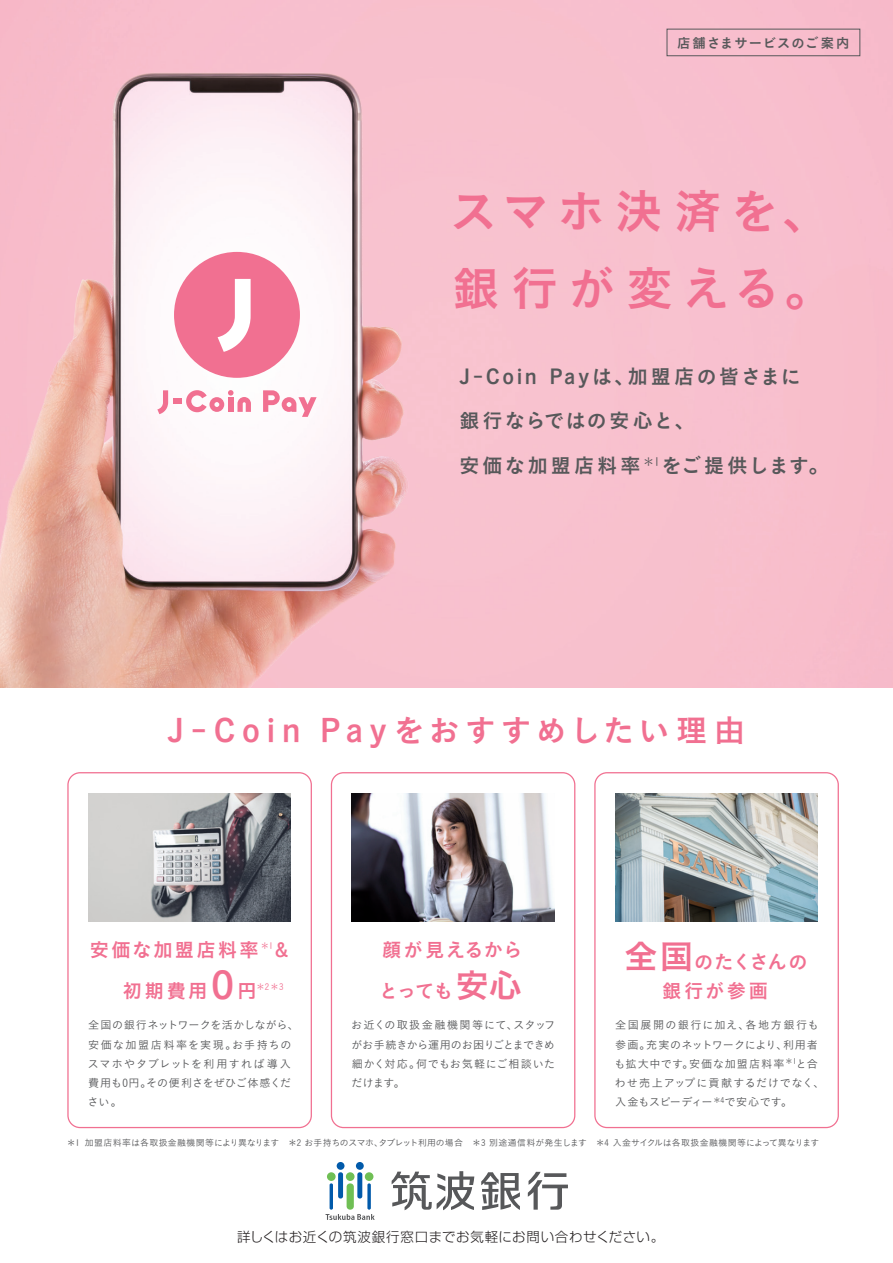
<style>
.page{position:relative;width:893px;height:1263px;background:#fff}
.page>*{position:absolute;margin:0;border:0;box-sizing:border-box;transform-origin:0 0}
.t1{font:47.4px/76.9px "Koburina Go Std W6";letter-spacing:.21em;color:#f17091}
.t2{font:31.05px "Koburina Go Std W6";letter-spacing:.18em;color:#f17091}
.t3{font:19.95px "Koburina Go Std W6";letter-spacing:.135em;color:#57585a}
.t4{font:19.95px "Koburina Go Std W6";letter-spacing:.075em;color:#57585a}
.t5{font:19.2px/40.7px "Koburina Go Std W6";letter-spacing:.12em;color:#f17091}
.t6{font:19.2px/28.8px "Koburina Go Std W6";letter-spacing:.07em;color:#f17091;text-align:center}
.t7{font:19.2px/40.7px "Koburina Go Std W6";color:#f17091}
.t8{font:300 13.5px "Shin Go Pro";letter-spacing:.04em;color:#231f20}
.t9{font:13.35px "Koburina Go Std W6";letter-spacing:.08em;color:#57585a}
.t10{font:11.1px/19.2px "Koburina Go Std W3";letter-spacing:.045em;color:#57585a;text-align:justify}
.t11{font:11.1px/19.2px "Koburina Go Std W3";letter-spacing:.07em;color:#57585a}
.t12{font:8.85px "Koburina Go Std W3";letter-spacing:.005em;color:#57585a}
.s1{font-family:"Helvetica Neue";font-weight:500;font-size:40.35px}
.s2{font-size:33.6px}
</style>
<div class="page">
<img style="left:0;top:0;width:748px;height:687px">
<div style="left:174px;top:252px;width:126px;height:126px;background:#f17091;border-radius:50%"></div>
<svg style="left:218px;top:279px;width:33px;height:73px"></svg>
<svg style="left:157px;top:390px;width:11px;height:24px"></svg>
<div style="left:173px;top:398px;width:8px;height:6px;background:#f17091"></div>
<svg style="left:186px;top:390px;width:65px;height:22px"></svg>
<svg style="left:263px;top:390px;width:54px;height:27px"></svg>
<div style="left:667px;top:29px;width:193px;height:27px;border:1px solid #57585a"></div>
<svg style="left:67px;top:772px;width:245px;height:356px"></svg>
<svg style="left:331px;top:772px;width:244px;height:356px"></svg>
<svg style="left:594px;top:772px;width:245px;height:356px"></svg>
<svg style="left:326px;top:1162px;width:49px;height:58px"></svg>
<svg style="left:392px;top:1171px;width:176px;height:39px"></svg>
<p class="t9" style="left:677px;top:32px;width:174px">店舗さまサービスのご案内</p>
<h1 class="t1" style="left:450px;top:174px;width:383px">スマホ決済を、銀行が変える。</h1>
<h3 class="t3" style="left:459px;top:361px;width:343px">J-Coin Payは、加盟店の皆さまに</h3>
<h3 class="t4" style="left:459px;top:405px;width:237px">銀行ならではの安心と、</h3>
<h3 class="t3" style="left:459px;top:450px;width:371px">安価な加盟店料率<sup>＊１</sup>をご提供します。</h3>
<h2 class="t2" style="left:167px;top:706px;width:579px">J-Coin Payをおすすめしたい理由</h2>
<h3 class="t5" style="left:123px;top:930px;width:170px;text-indent:-33px">安価な加盟店料率<sup>＊1</sup>＆初期費用<span class="s1">0</span>円<sup>＊2＊3</sup></h3>
<h3 class="t7" style="left:379px;top:930px;width:145px">顔が見えるからとっても<span class="s2">安心</span></h3>
<p class="t10" style="left:351px;top:1015px;width:206px">お近くの取扱金融機関等にて、スタッフがお手続きから運用のお困りごとまできめ細かく対応。何でもお気軽にご相談いただけます。</p>
<h3 class="t6" style="left:624px;top:948px;width:185px"><span class="s2">全国</span>のたくさんの銀行が参画</h3>
<p class="t11" style="left:614px;top:1015px;width:212px">全国展開の銀行に加え、各地方銀行も参画。充実のネットワークにより、利用者も拡大中です。安価な加盟店料率<sup>＊1</sup>と合わせ売上アップに貢献するだけでなく、入金もスピーディー<sup>＊4</sup>で安心です。</p>
<p class="t10" style="left:87px;top:1015px;width:213px;text-align:left">全国の銀行ネットワークを活かしながら、安価な加盟店料率を実現。お手持ちのスマホやタブレットを利用すれば導入費用も0円。その便利さをぜひご体感ください。</p>
<p class="t12" style="left:67px;top:1136px;width:754px">＊１ 加盟店料率は各取扱金融機関等により異なります　＊2 お手持ちのスマホ、タブレット利用の場合　＊3 別途通信料が発生します　＊4 入金サイクルは各取扱金融機関等によって異なります</p>
<p class="t8" style="left:237px;top:1226px;width:429px">詳しくはお近くの筑波銀行窓口までお気軽にお問い合わせください。</p>
</div>
